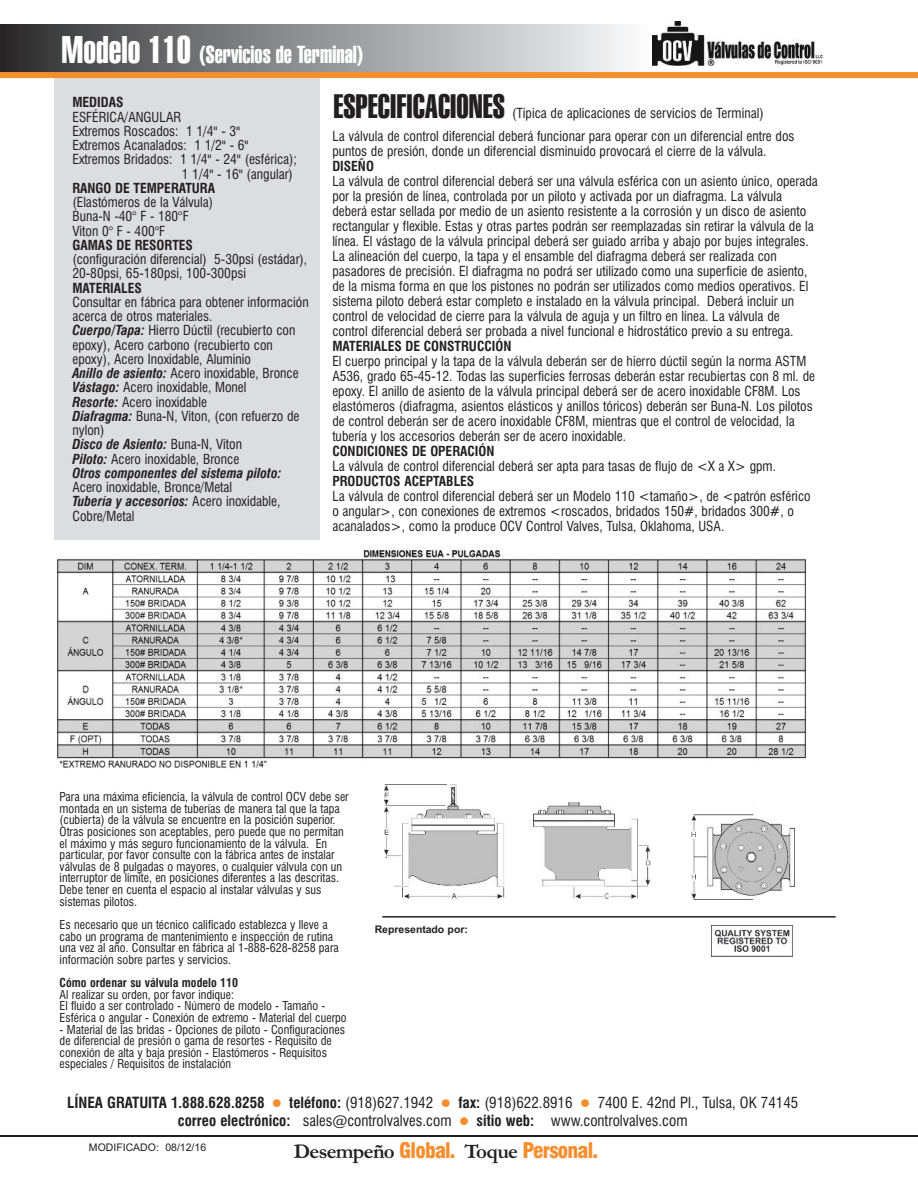
<style>
.page{position:relative;width:918px;height:1188px;background:#fff}
.page>*{position:absolute;margin:0;border:0;box-sizing:border-box;transform-origin:0 0}
.t1{font:33px "Swiss 911 BT Extra Compressed";color:#231f20}
.t2{font:24px "Swiss 911 BT Extra Compressed";color:#fff}
.t3{font:900 condensed 21px "Swiss 721 BT";letter-spacing:-.035em;color:#f68e2e}
.t4{font:condensed 15px "Swiss 721 BT";color:#231f20}
.t5{font:700 condensed 15px "Swiss 721 BT";color:#231f20}
.t6{font:condensed 13.5px/15px "Swiss 721 BT";color:#231f20}
.t7{font:700 condensed 13.5px "Swiss 721 BT";color:#231f20}
.t8{font:condensed 12px/11.7px "Swiss 721 BT";color:#231f20}
.t9{font:700 condensed 12px "Swiss 721 BT";color:#231f20}
.t10{font:10.5px "Arial";color:#231f20}
.t11{font:700 10.5px "Arial";color:#231f20}
.s1{font-size:37.5px}
.s2{font-weight:700;font-style:italic}
.s3{font-weight:700}
.s4{font-family:"Garamond";font-weight:700;font-stretch:normal;color:#231f20}
</style>
<div class="page">
<div style="left:54px;top:77px;width:266px;height:463px;background:#dcdddf"></div>
<hr style="left:0;top:1135px;width:918px;height:2px;background:#231f20">
<div style="left:0;top:25px;width:647px;height:47px;background:linear-gradient(to right,#2f2f32,#fafbfd)"></div>
<div style="left:0;top:72px;width:918px;height:6px;background:#f68e2e"></div>
<img style="left:653px;top:21px;width:170px;height:45px">
<hr style="left:382px;top:916px;width:454px;height:2px;background:#231f20">
<img style="left:711px;top:925px;width:81px;height:32px">
<img style="left:385px;top:784px;width:409px;height:115px">
<img style="left:57px;top:548px;width:750px;height:220px">
<div style="left:378px;top:858px;width:16px;height:36px;background:#fff"></div>
<h2 class="t2" style="left:61px;top:41px;width:304px"><span class="s1">Modelo 110</span> (Servicios de Terminal)</h2>
<h1 class="t1" style="left:333px;top:87px;width:173px">ESPECIFICACIONES</h1>
<p class="t7" style="left:72px;top:95px;width:53px">MEDIDAS</p>
<p class="t6" style="left:72px;top:110px;width:110px">ESFÉRICA/ANGULAR</p>
<p class="t6" style="left:72px;top:124px;width:169px">Extremos Roscados: 1 1/4" - 3"</p>
<p class="t6" style="left:72px;top:138px;width:178px">Extremos Acanalados: 1 1/2" - 6"</p>
<p class="t6" style="left:72px;top:152px;width:226px">Extremos Bridados: 1 1/4" - 24" (esférica);</p>
<p class="t6" style="left:182px;top:167px;width:113px">1 1/4" - 16" (angular)</p>
<p class="t7" style="left:72px;top:180px;width:144px">RANGO DE TEMPERATURA</p>
<p class="t6" style="left:72px;top:195px;width:142px;line-height:14.2px">(Elastómeros de la Válvula)<br>Buna-N -40° F - 180°F<br>Viton 0° F - 400°F</p>
<p class="t7" style="left:72px;top:237px;width:122px">GAMAS DE RESORTES</p>
<p class="t6" style="left:72px;top:252px;width:236px;line-height:14.2px">(configuración diferencial) 5-30psi (estádar),<br>20-80psi, 65-180psi, 100-300psi</p>
<p class="t7" style="left:72px;top:280px;width:71px">MATERIALES</p>
<p class="t6" style="left:72px;top:295px;width:238px;line-height:14.2px">Consultar en fábrica para obtener información acerca de otros materiales.<br><span class="s2">Cuerpo/Tapa:</span> Hierro Dúctil (recubierto con epoxy), Acero carbono (recubierto con epoxy), Acero Inoxidable, Aluminio<br><span class="s2">Anillo de asiento:</span> Acero inoxidable, Bronce <span class="s2">Vástago:</span> Acero inoxidable, Monel<br><span class="s2">Resorte:</span> Acero inoxidable<br><span class="s2">Diafragma:</span> Buna-N, Viton, (con refuerzo de nylon)<br><span class="s2">Disco de Asiento:</span> Buna-N, Viton<br><span class="s2">Piloto:</span> Acero inoxidable, Bronce<br><span class="s2">Otros componentes del sistema piloto:</span></p>
<p class="t6" style="left:72px;top:480px;width:210px;line-height:14.2px">Acero inoxidable, Bronce/Metal<br><span class="s2">Tubería y accesorios:</span> Acero inoxidable,<br>Cobre/Metal</p>
<p class="t6" style="left:512px;top:106px;width:253px">(Típica de aplicaciones de servicios de Terminal)</p>
<p class="t6" style="left:332px;top:129px;width:464px">La válvula de control diferencial deberá funcionar para operar con un diferencial entre dos puntos de presión, donde un diferencial disminuido provocará el cierre de la válvula.</p>
<p class="t7" style="left:332px;top:159px;width:43px">DISEÑO</p>
<p class="t6" style="left:332px;top:174px;width:487px">La válvula de control diferencial deberá ser una válvula esférica con un asiento único, operada por la presión de línea, controlada por un piloto y activada por un diafragma. La válvula deberá estar sellada por medio de un asiento resistente a la corrosión y un disco de asiento rectangular y flexible. Estas y otras partes podrán ser reemplazadas sin retirar la válvula de la línea. El vástago de la válvula principal deberá ser guiado arriba y abajo por bujes integrales.<br>La alineación del cuerpo, la tapa y el ensamble del diafragma deberá ser realizada con pasadores de precisión. El diafragma no podrá ser utilizado como una superficie de asiento, de la misma forma en que los pistones no podrán ser utilizados como medios operativos. El sistema piloto deberá estar completo e instalado en la válvula principal. Deberá incluir un control de velocidad de cierre para la válvula de aguja y un filtro en línea. La válvula de control diferencial deberá ser probada a nivel funcional e hidrostático previo a su entrega.</p>
<p class="t7" style="left:332px;top:339px;width:181px">MATERIALES DE CONSTRUCCIÓN</p>
<p class="t6" style="left:332px;top:354px;width:484px">El cuerpo principal y la tapa de la válvula deberán ser de hierro dúctil según la norma ASTM A536, grado 65-45-12. Todas las superficies ferrosas deberán estar recubiertas con 8 ml. de epoxy. El anillo de asiento de la válvula principal deberá ser de acero inoxidable CF8M. Los elastómeros (diafragma, asientos elásticos y anillos tóricos) deberán ser Buna-N. Los pilotos de control deberán ser de acero inoxidable CF8M, mientras que el control de velocidad, la tubería y los accesorios deberán ser de acero inoxidable.</p>
<p class="t7" style="left:332px;top:444px;width:164px">CONDICIONES DE OPERACIÓN</p>
<p class="t6" style="left:332px;top:459px;width:445px">La válvula de control diferencial deberá ser apta para tasas de flujo de &lt;X a X&gt; gpm.</p>
<p class="t7" style="left:332px;top:474px;width:144px">PRODUCTOS ACEPTABLES</p>
<p class="t6" style="left:332px;top:489px;width:480px">La válvula de control diferencial deberá ser un Modelo 110 &lt;tamaño&gt;, de &lt;patrón esférico o angular&gt;, con conexiones de extremos &lt;roscados, bridados 150#, bridados 300#, o acanalados&gt;, como la produce OCV Control Valves, Tulsa, Oklahoma, USA.</p>
<p class="t8" style="left:60px;top:791px;width:291px">Para una máxima eficiencia, la válvula de control OCV debe ser montada en un sistema de tuberías de manera tal que la tapa (cubierta) de la válvula se encuentre en la posición superior.<br>Otras posiciones son aceptables, pero puede que no permitan el máximo y más seguro funcionamiento de la válvula. En particular, por favor consulte con la fábrica antes de instalar válvulas de 8 pulgadas o mayores, o cualquier válvula con un interruptor de límite, en posiciones diferentes a las descritas.<br>Debe tener en cuenta el espacio al instalar válvulas y sus sistemas pilotos.</p>
<p class="t8" style="left:60px;top:919px;width:281px">Es necesario que un técnico calificado establezca y lleve a cabo un programa de mantenimiento e inspección de rutina una vez al año. Consultar en fábrica al 1-888-628-8258 para información sobre partes y servicios.</p>
<p class="t9" style="left:60px;top:976px;width:180px">Cómo ordenar su válvula modelo 110</p>
<p class="t8" style="left:60px;top:989px;width:289px">Al realizar su orden, por favor indique:<br>El fluido a ser controlado - Número de modelo - Tamaño -<br>Esférica o angular - Conexión de extremo - Material del cuerpo</p>
<p class="t8" style="left:60px;top:1024px;width:287px">- Material de las bridas - Opciones de piloto - Configuraciones de diferencial de presión o gama de resortes - Requisito de conexión de alta y baja presión - Elastómeros - Requisitos especiales / Requisitos de instalación</p>
<p class="t11" style="left:375px;top:923px;width:95px">Representado por:</p>
<p class="t5" style="left:67px;top:1094px;width:199px">LÍNEA GRATUITA 1.888.628.8258</p>
<p class="t4" style="left:289px;top:1094px;width:145px"><span class="s3">teléfono:</span> (918)627.1942</p>
<p class="t4" style="left:458px;top:1094px;width:116px"><span class="s3">fax:</span> (918)622.8916</p>
<p class="t4" style="left:598px;top:1094px;width:202px">7400 E. 42nd Pl., Tulsa, OK 74145</p>
<p class="t4" style="left:178px;top:1112px;width:275px"><span class="s3">correo electrónico:</span> sales@controlvalves.com</p>
<p class="t4" style="left:477px;top:1112px;width:213px"><span class="s3">sitio web:</span> www.controlvalves.com</p>
<p class="t10" style="left:89px;top:1142px;width:119px">MODIFICADO: 08/12/16</p>
<h3 class="t3" style="left:294px;top:1139px;width:306px"><span class="s4">Desempeño</span> Global. <span class="s4">Toque</span> Personal.</h3>
</div>
